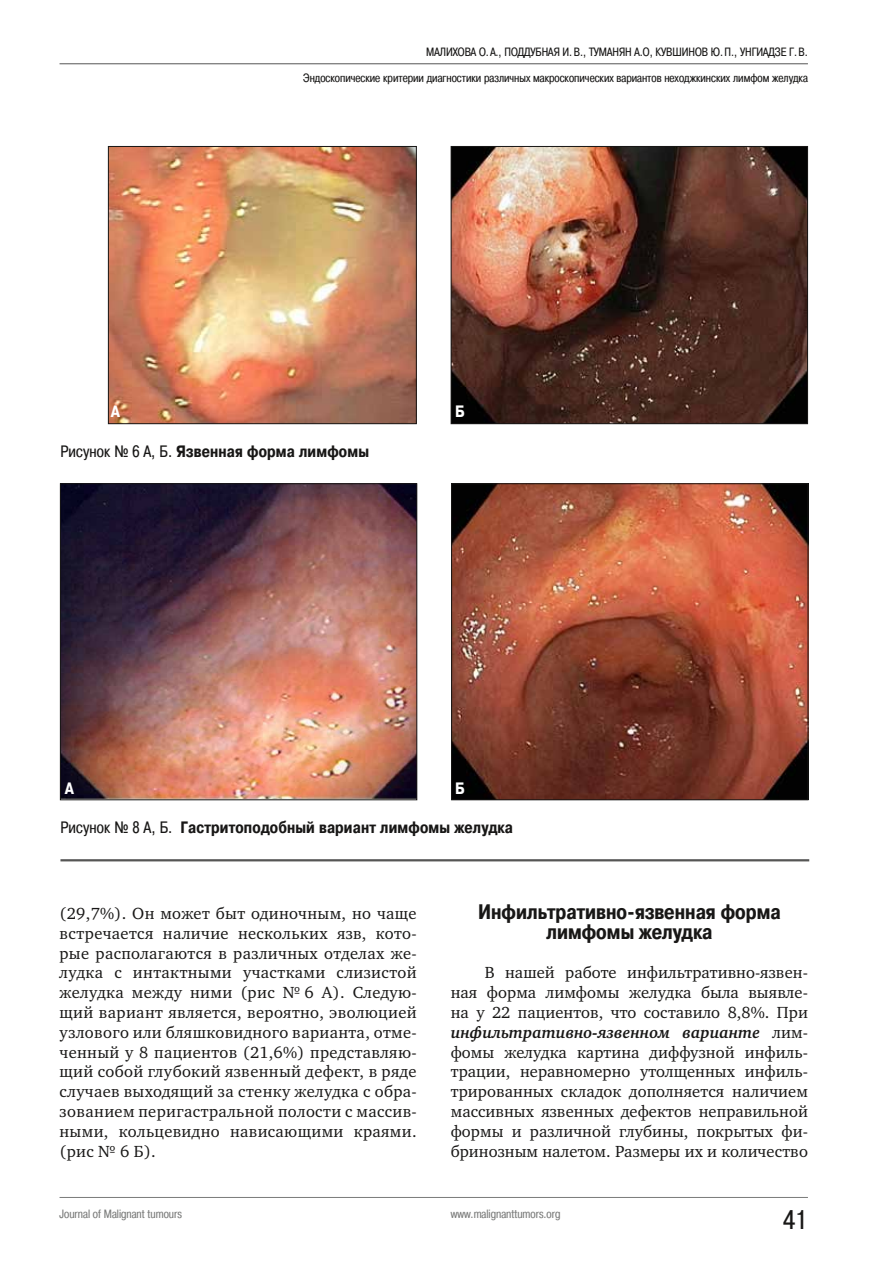
<style>
.page{position:relative;width:893px;height:1263px;background:#fff}
.page>*{position:absolute;margin:0;border:0;box-sizing:border-box;transform-origin:0 0}
.t1{font:27px "Pragmatica Cond C";color:#181716}
.t2{font:700 21px/19.8px "Pragmatica Cond C";color:#181716;text-align:center}
.t3{font:16.5px/19.8px "Charter C";letter-spacing:.02em;color:#181716;text-align:justify}
.t4{font:700 16.5px "Pragmatica Cond C";letter-spacing:.01em;color:#181716}
.t5{font:700 16.5px "Pragmatica Cond C";color:#fff}
.t6{font:12px "Pragmatica Cond C";color:#181716}
.t7{font:12px "Pragmatica Cond C";color:#7a7b7a}
.s1{font-weight:400}
.s2{font-weight:700;font-style:italic}
</style>
<div class="page">
<hr style="left:60px;top:63px;width:748px;height:1px;background:#565655">
<hr style="left:60px;top:1197px;width:748px;height:1px;background:#7a7b7a">
<img style="left:110px;top:148px;width:305px;height:274px">
<div style="left:108px;top:146px;width:309px;height:278px;border:1px solid #181716"></div>
<img style="left:453px;top:148px;width:353px;height:274px">
<div style="left:451px;top:146px;width:357px;height:278px;border:1px solid #181716"></div>
<img style="left:62px;top:485px;width:353px;height:313px">
<div style="left:60px;top:483px;width:357px;height:317px;border:1px solid #181716"></div>
<img style="left:453px;top:485px;width:353px;height:313px">
<div style="left:451px;top:483px;width:357px;height:317px;border:1px solid #181716"></div>
<hr style="left:60px;top:859px;width:749px;height:2px;background:#565655">
<p class="t6" style="left:426px;top:45px;width:383px">МАЛИХОВА О. А., ПОДДУБНАЯ И.В., ТУМАНЯН А.О, КУВШИНОВ Ю.П., УНГИАДЗЕ Г.В.</p>
<p class="t6" style="left:303px;top:71px;width:506px">Эндоскопические критерии диагностики различных макроскопических вариантов неходжкинских лимфом желудка</p>
<p class="t5" style="left:111px;top:402px;width:10px">А</p>
<p class="t5" style="left:455px;top:402px;width:11px">Б</p>
<p class="t4" style="left:60px;top:442px;width:310px"><span class="s1">Рисунок № 6 А, Б.</span> Язвенная форма лимфомы</p>
<p class="t5" style="left:65px;top:779px;width:10px">А</p>
<p class="t5" style="left:455px;top:779px;width:11px">Б</p>
<p class="t4" style="left:60px;top:818px;width:454px"><span class="s1">Рисунок № 8 А, Б.</span> Гастритоподобный вариант лимфомы желудка</p>
<p class="t3" style="left:60px;top:904px;width:359px">(29,7%). Он может быт одиночным, но чаще встречается наличие нескольких язв, кото&shy;рые располагаются в различных отделах же&shy;лудка с интактными участками слизистой желудка между ними (рис № 6 А). Следую&shy;щий вариант является, вероятно, эволюцией узлового или бляшковидного варианта, отме&shy;ченный у 8 пациентов (21,6%) представляю&shy;щий собой глубокий язвенный дефект, в ряде случаев выходящий за стенку желудка с обра&shy;зованием перигастральной полости с массив&shy;ными, кольцевидно нависающими краями. (рис № 6 Б).</p>
<p class="t2" style="left:478px;top:902px;width:304px">Инфильтративно-язвенная форма лимфомы желудка</p>
<p class="t3" style="left:451px;top:963px;width:359px;text-indent:34px">В нашей работе инфильтративно-язвен&shy;ная форма лимфомы желудка была выявле&shy;на у 22 пациентов, что составило 8,8%. При <span class="s2">инфильтративно-язвенном варианте</span> лим&shy;фомы желудка картина диффузной инфиль&shy;трации, неравномерно утолщенных инфиль&shy;трированных складок дополняется наличием массивных язвенных дефектов неправильной формы и различной глубины, покрытых фи&shy;бринозным налетом. Размеры их и количество</p>
<p class="t7" style="left:60px;top:1207px;width:124px">Journal of Malignant tumours</p>
<p class="t7" style="left:451px;top:1207px;width:111px">www.malignanttumors.org</p>
<h1 class="t1" style="left:783px;top:1205px;width:26px">41</h1>
</div>
